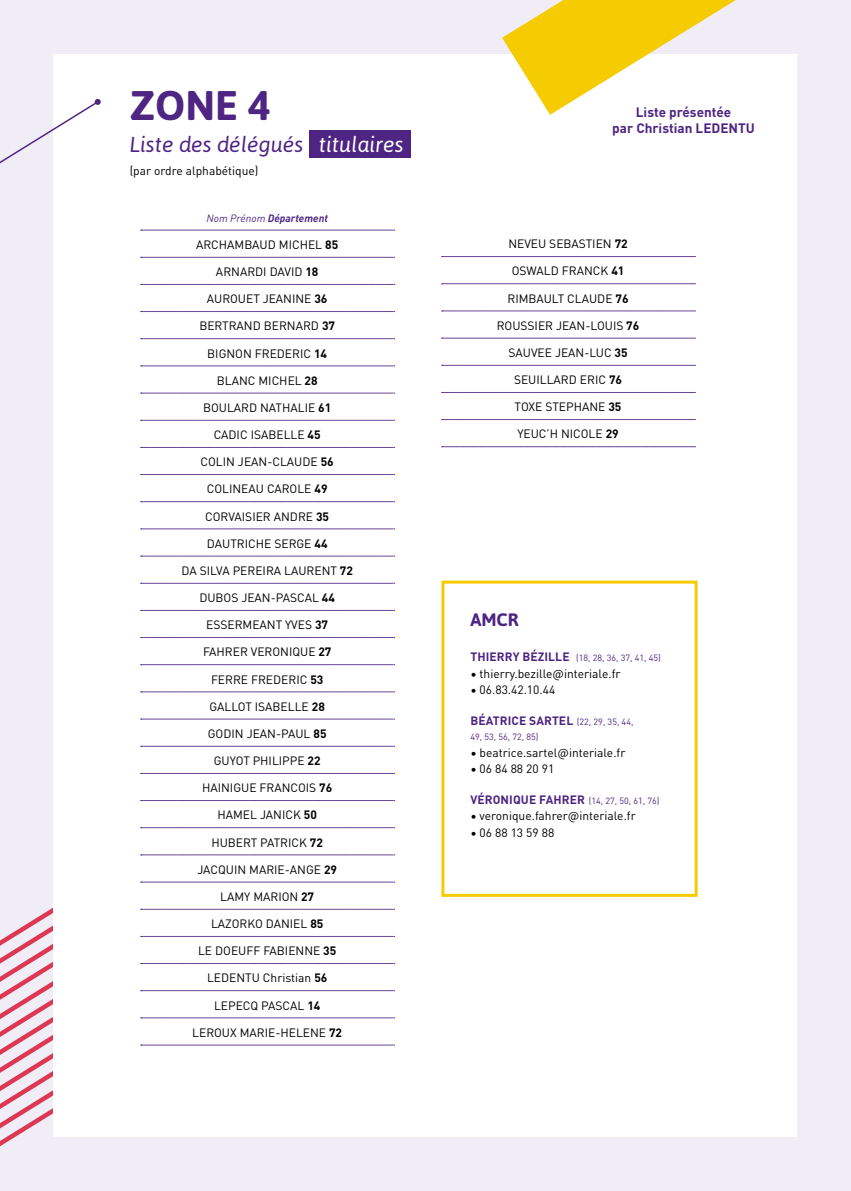
<style>
.page{position:relative;width:851px;height:1191px;background:#fff}
.page>*{position:absolute;margin:0;border:0;box-sizing:border-box;transform-origin:0 0}
.t1{font:700 41.4px "Asap";color:#4e2583}
.t2{font:italic 21.6px "Asap";color:#4e2583}
.t3{font:700 18px "Asap";color:#4e2583}
.t4{font:700 13.5px/16.2px "DIN Pro";color:#4e2583;text-align:center}
.t5{font:12px/16.5px "DIN Pro";color:#000}
.t6{font:700 12px "DIN Pro";letter-spacing:.01em;color:#4e2583}
.t7{font:italic 700 10.5px "DIN Pro";color:#4e2583}
.t8{font:9px "DIN Pro";color:#4e2583}
.s1{color:#fff}
.s2{font-weight:400}
.s3{font-weight:700}
.s4{font-weight:700;font-size:12px}
.s5{font-weight:400;font-size:9px}
</style>
<div class="page">
<div style="left:0;top:0;width:850px;height:1191px;background:#f0edf7"></div>
<div style="left:54px;top:54px;width:742px;height:1083px;background:#fff"></div>
<svg style="left:0;top:98px;width:101px;height:159px"></svg>
<svg style="left:502px;top:0;width:233px;height:115px"></svg>
<div style="left:309px;top:131px;width:101px;height:27px;background:#4e2583"></div>
<svg style="left:141px;top:230px;width:253px;height:1px"></svg>
<svg style="left:141px;top:257px;width:253px;height:1px"></svg>
<svg style="left:141px;top:284px;width:253px;height:1px"></svg>
<svg style="left:141px;top:311px;width:253px;height:1px"></svg>
<svg style="left:141px;top:338px;width:253px;height:1px"></svg>
<svg style="left:141px;top:366px;width:253px;height:1px"></svg>
<svg style="left:141px;top:393px;width:253px;height:1px"></svg>
<svg style="left:141px;top:420px;width:253px;height:1px"></svg>
<svg style="left:141px;top:447px;width:253px;height:1px"></svg>
<svg style="left:141px;top:474px;width:253px;height:1px"></svg>
<svg style="left:141px;top:501px;width:253px;height:1px"></svg>
<svg style="left:141px;top:528px;width:253px;height:1px"></svg>
<svg style="left:141px;top:556px;width:253px;height:1px"></svg>
<svg style="left:141px;top:583px;width:253px;height:1px"></svg>
<svg style="left:141px;top:610px;width:253px;height:1px"></svg>
<svg style="left:141px;top:637px;width:253px;height:1px"></svg>
<svg style="left:141px;top:664px;width:253px;height:1px"></svg>
<svg style="left:141px;top:691px;width:253px;height:1px"></svg>
<svg style="left:141px;top:719px;width:253px;height:1px"></svg>
<svg style="left:141px;top:746px;width:253px;height:1px"></svg>
<svg style="left:141px;top:773px;width:253px;height:1px"></svg>
<svg style="left:141px;top:800px;width:253px;height:1px"></svg>
<svg style="left:0;top:827px;width:394px;height:320px"></svg>
<svg style="left:441px;top:256px;width:254px;height:1px"></svg>
<svg style="left:441px;top:283px;width:254px;height:1px"></svg>
<svg style="left:441px;top:311px;width:254px;height:1px"></svg>
<svg style="left:441px;top:338px;width:254px;height:1px"></svg>
<svg style="left:441px;top:365px;width:254px;height:1px"></svg>
<svg style="left:441px;top:392px;width:254px;height:1px"></svg>
<svg style="left:441px;top:419px;width:254px;height:1px"></svg>
<svg style="left:441px;top:446px;width:254px;height:1px"></svg>
<div style="left:441px;top:580px;width:256px;height:317px;border:3px solid #f5cc02"></div>
<h1 class="t1" style="left:130px;top:77px;width:142px">ZONE 4</h1>
<h2 class="t2" style="left:130px;top:130px;width:275px">Liste des délégués <span class="s1">titulaires</span></h2>
<p class="t5" style="left:130px;top:161px;width:130px">(par ordre alphabétique)</p>
<p class="t7" style="left:206px;top:210px;width:123px"><span class="s2">Nom Prénom</span> Département</p>
<p class="t5" style="left:196px;top:235px;width:143px">ARCHAMBAUD MICHEL <span class="s3">85</span></p>
<p class="t5" style="left:216px;top:263px;width:104px">ARNARDI DAVID <span class="s3">18</span></p>
<p class="t5" style="left:207px;top:290px;width:122px">AUROUET JEANINE <span class="s3">36</span></p>
<p class="t5" style="left:199px;top:317px;width:137px">BERTRAND BERNARD <span class="s3">37</span></p>
<p class="t5" style="left:207px;top:344px;width:121px">BIGNON FREDERIC <span class="s3">14</span></p>
<p class="t5" style="left:217px;top:371px;width:102px">BLANC MICHEL <span class="s3">28</span></p>
<p class="t5" style="left:203px;top:398px;width:130px">BOULARD NATHALIE <span class="s3">61</span></p>
<p class="t5" style="left:214px;top:426px;width:108px">CADIC ISABELLE <span class="s3">45</span></p>
<p class="t5" style="left:200px;top:453px;width:135px">COLIN JEAN-CLAUDE <span class="s3">56</span></p>
<p class="t5" style="left:207px;top:480px;width:122px">COLINEAU CAROLE <span class="s3">49</span></p>
<p class="t5" style="left:205px;top:507px;width:125px">CORVAISIER ANDRE <span class="s3">35</span></p>
<p class="t5" style="left:207px;top:534px;width:122px">DAUTRICHE SERGE <span class="s3">44</span></p>
<p class="t5" style="left:181px;top:561px;width:173px">DA SILVA PEREIRA LAURENT <span class="s3">72</span></p>
<p class="t5" style="left:199px;top:589px;width:137px">DUBOS JEAN-PASCAL <span class="s3">44</span></p>
<p class="t5" style="left:206px;top:616px;width:123px">ESSERMEANT YVES <span class="s3">37</span></p>
<p class="t5" style="left:203px;top:643px;width:130px">FAHRER VERONIQUE <span class="s3">27</span></p>
<p class="t5" style="left:211px;top:670px;width:114px">FERRE FREDERIC <span class="s3">53</span></p>
<p class="t5" style="left:209px;top:697px;width:117px">GALLOT ISABELLE <span class="s3">28</span></p>
<p class="t5" style="left:208px;top:724px;width:120px">GODIN JEAN-PAUL <span class="s3">85</span></p>
<p class="t5" style="left:214px;top:751px;width:108px">GUYOT PHILIPPE <span class="s3">22</span></p>
<p class="t5" style="left:202px;top:779px;width:132px">HAINIGUE FRANCOIS <span class="s3">76</span></p>
<p class="t5" style="left:217px;top:806px;width:101px">HAMEL JANICK <span class="s3">50</span></p>
<p class="t5" style="left:211px;top:833px;width:113px">HUBERT PATRICK <span class="s3">72</span></p>
<p class="t5" style="left:197px;top:860px;width:141px">JACQUIN MARIE-ANGE <span class="s3">29</span></p>
<p class="t5" style="left:220px;top:887px;width:95px">LAMY MARION <span class="s3">27</span></p>
<p class="t5" style="left:211px;top:914px;width:114px">LAZORKO DANIEL <span class="s3">85</span></p>
<p class="t5" style="left:198px;top:942px;width:140px">LE DOEUFF FABIENNE <span class="s3">35</span></p>
<p class="t5" style="left:207px;top:969px;width:122px">LEDENTU Christian <span class="s3">56</span></p>
<p class="t5" style="left:214px;top:996px;width:108px">LEPECQ PASCAL <span class="s3">14</span></p>
<p class="t5" style="left:192px;top:1023px;width:151px">LEROUX MARIE-HELENE <span class="s3">72</span></p>
<p class="t4" style="left:612px;top:103px;width:144px">Liste présentée<br>par Christian LEDENTU</p>
<p class="t5" style="left:508px;top:235px;width:121px">NEVEU SEBASTIEN <span class="s3">72</span></p>
<p class="t5" style="left:511px;top:262px;width:114px">OSWALD FRANCK <span class="s3">41</span></p>
<p class="t5" style="left:507px;top:289px;width:123px">RIMBAULT CLAUDE <span class="s3">76</span></p>
<p class="t5" style="left:496px;top:316px;width:144px">ROUSSIER JEAN-LOUIS <span class="s3">76</span></p>
<p class="t5" style="left:508px;top:343px;width:121px">SAUVEE JEAN-LUC <span class="s3">35</span></p>
<p class="t5" style="left:514px;top:371px;width:109px">SEUILLARD ERIC <span class="s3">76</span></p>
<p class="t5" style="left:514px;top:398px;width:108px">TOXE STEPHANE <span class="s3">35</span></p>
<p class="t5" style="left:517px;top:425px;width:103px">YEUC’H NICOLE <span class="s3">29</span></p>
<h3 class="t3" style="left:470px;top:607px;width:50px">AMCR</h3>
<p class="t8" style="left:470px;top:651px;width:192px"><span class="s4">THIERRY BÉZILLE</span> (18, 28, 36, 37, 41, 45)</p>
<p class="t5" style="left:470px;top:664px;width:152px">∙ thierry.bezille@interiale.fr ∙ 06.83.42.10.44</p>
<p class="t6" style="left:470px;top:711px;width:164px">BÉATRICE SARTEL <span class="s5">(22, 29, 35, 44,</span></p>
<p class="t8" style="left:470px;top:730px;width:70px">49, 53, 56, 72, 85)</p>
<p class="t5" style="left:470px;top:743px;width:156px">∙ beatrice.sartel@interiale.fr ∙ 06 84 88 20 91</p>
<p class="t8" style="left:470px;top:793px;width:190px"><span class="s4">VÉRONIQUE FAHRER</span> (14, 27, 50, 61, 76)</p>
<p class="t5" style="left:470px;top:807px;width:167px">∙ veronique.fahrer@interiale.fr ∙ 06 88 13 59 88</p>
</div>
